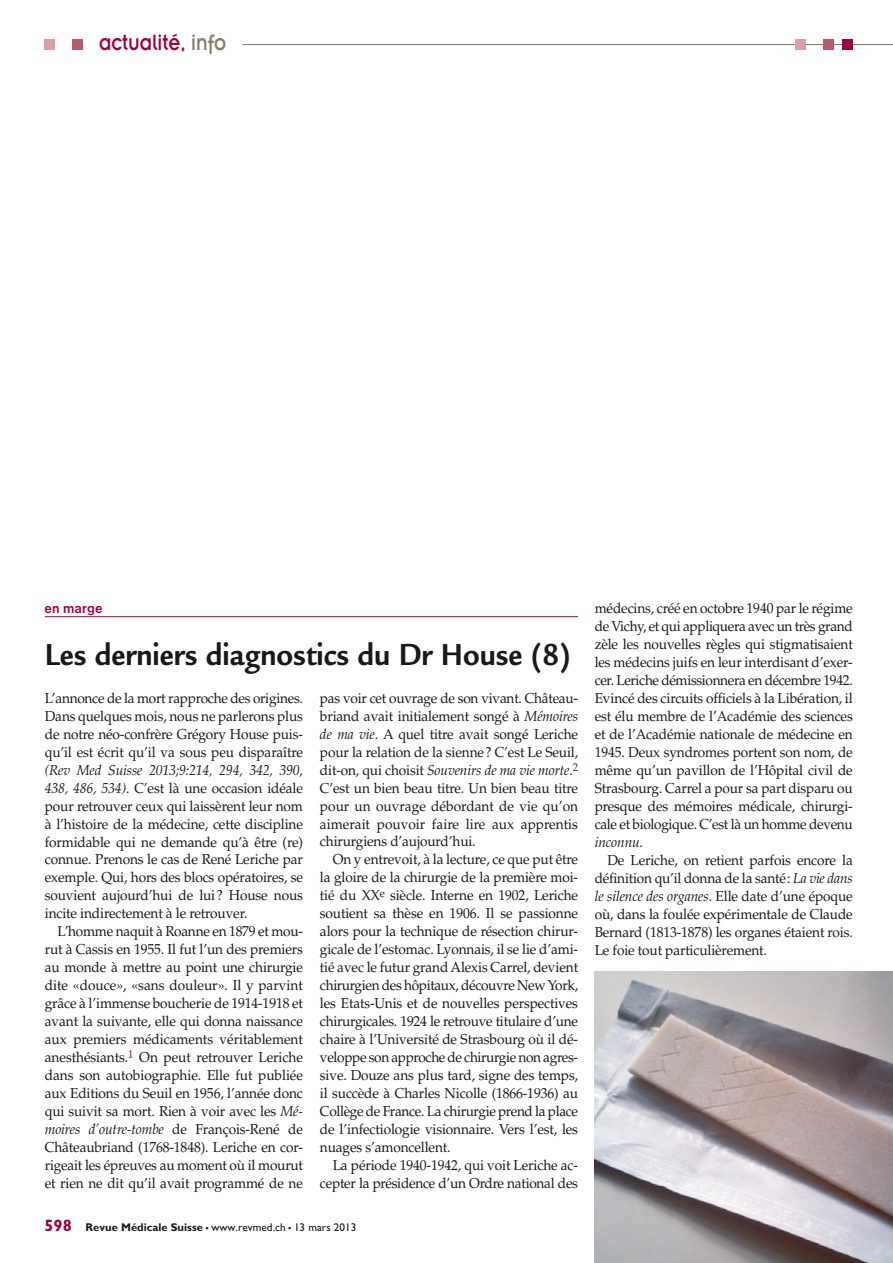
<style>
.page{position:relative;width:893px;height:1263px;background:#fff}
.page>*{position:absolute;margin:0;border:0;box-sizing:border-box;transform-origin:0 0}
.t1{font:700 33px "Legacy Sans";color:#1a171c;scale:.91 1}
.t2{font:24.3px "Insignia";color:#9f003f;scale:.83 1}
.t3{font:14.4px/18px "Palatino";letter-spacing:-.01em;color:#1a171c;text-align:justify;scale:.95 1}
.t4{font:700 14.1px "Nimbus Sans D";letter-spacing:.01em;color:#9f003f;scale:.95 1}
.t5{font:11.25px "Gill Sans";color:#1a171c}
.s1{color:#8c7b68}
.s2{font-style:italic}
.s3{font-weight:700;font-size:16.5px;color:#9f003f}
.s4{font-weight:700}
.s5{font-weight:700;font-size:16.5px}
</style>
<div class="page">
<hr style="left:243px;top:44px;width:650px;height:1px;background:#8c7b68">
<div style="left:72px;top:39px;width:11px;height:11px;background:#ba586b"></div>
<div style="left:45px;top:39px;width:10px;height:11px;background:#d89fa6"></div>
<div style="left:842px;top:39px;width:10px;height:11px;background:#9f003f"></div>
<div style="left:823px;top:39px;width:10px;height:11px;background:#ba586b"></div>
<div style="left:795px;top:39px;width:11px;height:11px;background:#d89fa6"></div>
<hr style="left:45px;top:616px;width:533px;height:1px;background:#9f003f">
<img style="left:594px;top:971px;width:299px;height:292px">
<h2 class="t2" style="left:99px;top:30px;width:155px">actualité, <span class="s1">info</span></h2>
<p class="t4" style="left:45px;top:600px;width:63px">en marge</p>
<h1 class="t1" style="left:45px;top:636px;width:579px">Les derniers diagnostics du Dr House (8)</h1>
<p class="t3" style="left:45px;top:689px;width:273px">L’annonce de la mort rapproche des origines.<br>Dans quelques mois, nous ne parlerons plus de notre néo-confrère Grégory House puis&shy;qu’il est écrit qu’il va sous peu disparaître</p>
<p class="t3" style="left:45px;top:761px;width:273px"><span class="s2">(Rev Med Suisse 2013;9:214, 294, 342, 390, 438, 486, 534)</span>. C’est là une occasion idéale pour retrouver ceux qui laissèrent leur nom à l’histoire de la médecine, cette discipline formidable qui ne demande qu’à être (re) connue. Prenons le cas de René Leriche par exemple. Qui, hors des blocs opératoires, se souvient aujourd’hui de lui? House nous incite indirectement à le retrouver.</p>
<p class="t3" style="left:45px;top:923px;width:273px;text-indent:13px">L’homme naquit à Roanne en 1879 et mou&shy;rut à Cassis en 1955. Il fut l’un des premiers au monde à mettre au point une chirurgie dite «douce», «sans douleur». Il y parvint grâce à l’immense boucherie de 1914-1918 et avant la suivante, elle qui donna naissance aux premiers médicaments véritablement anesthésiants.<sup>1</sup> On peut retrouver Leriche dans son autobiographie. Elle fut publiée aux Editions du Seuil en 1956, l’année donc qui suivit sa mort. Rien à voir avec les <span class="s2">Mé&shy;moires d’outre-tombe</span> de François-René de Châteaubriand (1768-1848). Leriche en cor&shy;rigeait les épreuves au moment où il mourut et rien ne dit qu’il avait programmé de ne</p>
<p class="t3" style="left:320px;top:689px;width:273px">pas voir cet ouvrage de son vivant. Château&shy;briand avait initialement songé à <span class="s2">Mémoires de ma vie</span>. A quel titre avait songé Leriche pour la relation de la sienne? C’est Le Seuil, dit-on, qui choisit <span class="s2">Souvenirs de ma vie morte</span>.<sup>2<br></sup>C’est un bien beau titre. Un bien beau titre pour un ouvrage débordant de vie qu’on aime rait pouvoir faire lire aux apprentis chirurgiens d’aujourd’hui.</p>
<p class="t3" style="left:320px;top:851px;width:273px;text-indent:13px">On y entrevoit, à la lecture, ce que put être la gloire de la chirurgie de la première moi&shy;tié du XX<sup>e</sup> siècle. Interne en 1902, Leriche soutient sa thèse en 1906. Il se passionne alors pour la technique de résection chirur&shy;gicale de l’estomac. Lyonnais, il se lie d’ami&shy;tié avec le futur grand Alexis Carrel, devient chirurgien des hôpitaux, découvre New York, les Etats-Unis et de nouvelles perspectives chirurgicales. 1924 le retrouve titulaire d’une chaire à l’Université de Strasbourg où il dé&shy;veloppe son approche de chirurgie non agres&shy;sive. Douze ans plus tard, signe des temps, il succède à Charles Nicolle (1866-1936) au Collège de France. La chirurgie prend la place de l’infectiologie visionnaire. Vers l’est, les nuages s’amoncellent.</p>
<p class="t3" style="left:320px;top:1156px;width:273px;text-align:right">La période 1940-1942, qui voit Leriche ac&shy;cepter la présidence d’un Ordre national des</p>
<p class="t5" style="left:45px;top:1220px;width:313px"><span class="s3">598</span> <span class="s4">Revue Médicale Suisse</span> <span class="s5">–</span> www.revmed.ch <span class="s5">–</span> 13 mars 2013</p>
<p class="t3" style="left:595px;top:599px;width:273px">médecins, créé en octobre 1940 par le régime de Vichy, et qui appliquera avec un très grand zèle les nouvelles règles qui stigmatisaient les médecins juifs en leur interdisant d’exer&shy;cer. Leriche démissionnera en décembre 1942.<br>Evincé des circuits officiels à la Libération, il est élu membre de l’Académie des sciences et de l’Académie nationale de médecine en 1945. Deux syndromes portent son nom, de même qu’un pavillon de l’Hôpital civil de Strasbourg. Carrel a pour sa part disparu ou presque des mémoires médicale, chirurgi&shy;cale et biologique. C’est là un homme devenu <span class="s2">inconnu</span>.</p>
<p class="t3" style="left:595px;top:851px;width:273px;text-indent:13px">De Leriche, on retient parfois encore la définition qu’il donna de la santé: <span class="s2">La vie dans le silence des organes</span>. Elle date d’une époque où, dans la foulée expérimentale de Claude Bernard (1813-1878) les organes étaient rois.<br>Le foie tout particulièrement.</p>
</div>
